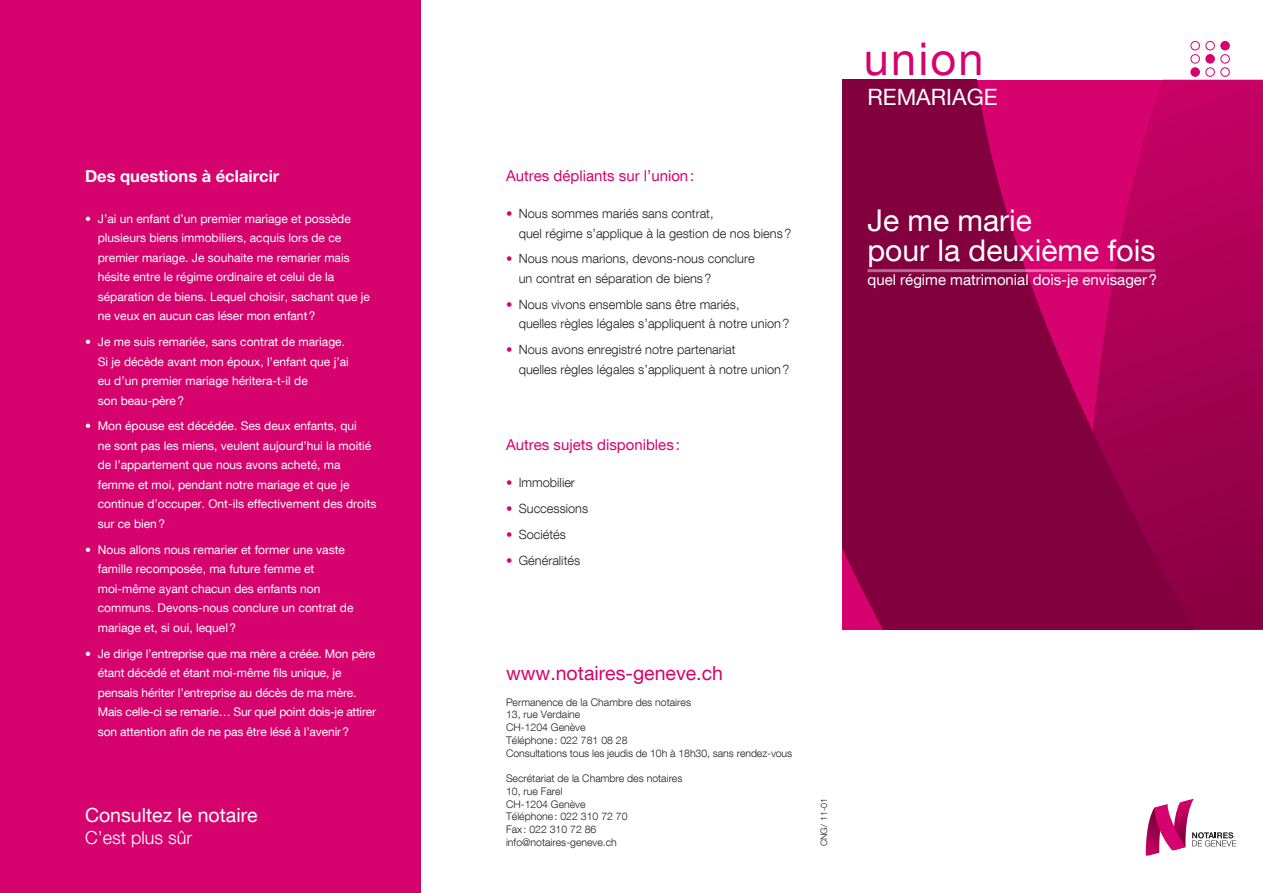
<style>
.page{position:relative;width:1263px;height:893px;background:#fff}
.page>*{position:absolute;margin:0;border:0;box-sizing:border-box;transform-origin:0 0}
.t1{font:45px "Helvetica Neue LT Com";color:#d6026d}
.t2{font:30px/30px "Helvetica Neue LT Com";color:#fff}
.t3{font:22.5px "Helvetica Neue LT Com";color:#fff}
.t4{font:19.5px "Helvetica Neue LT Com";color:#d6026d}
.t5{font:19.5px "Helvetica Neue LT Com";color:#fff}
.t6{font:300 18px "Helvetica Neue LT Com";color:#fff}
.t7{font:700 16.5px "Helvetica Neue LT Com";color:#fff}
.t8{font:15px "Helvetica Neue LT Com";color:#d6026d}
.t9{font:15px "Helvetica Neue LT Com";color:#fff}
.t10{font:300 12.75px/19.5px "Helvetica Neue LT Com";color:#231f20}
.t11{font:12px/19.5px "Helvetica Neue LT Com";color:#fff}
.t12{font:300 10.5px/12.8px "Helvetica Neue LT Com";color:#231f20}
.t13{font:300 9px "Helvetica Neue LT Com";color:#231f20}
.s1{font-weight:400;color:#d6026d}
.s2{color:#d6026d}
</style>
<div class="page">
<svg style="left:842px;top:80px;width:421px;height:549px;background:#9b004c"></svg>
<div style="left:1191px;top:41px;width:9px;height:9px;border:1px solid #d6026d;border-radius:50%"></div>
<div style="left:1206px;top:41px;width:8px;height:9px;border:1px solid #d6026d;border-radius:50%"></div>
<div style="left:1221px;top:41px;width:8px;height:9px;background:#d6026d;border-radius:50%"></div>
<div style="left:1220px;top:41px;width:9px;height:9px;border:1px solid #d6026d;border-radius:50%"></div>
<div style="left:1191px;top:54px;width:9px;height:9px;border:1px solid #d6026d;border-radius:50%"></div>
<div style="left:1206px;top:55px;width:8px;height:8px;background:#d6026d;border-radius:50%"></div>
<div style="left:1206px;top:54px;width:8px;height:9px;border:1px solid #d6026d;border-radius:50%"></div>
<div style="left:1220px;top:54px;width:9px;height:9px;border:1px solid #d6026d;border-radius:50%"></div>
<div style="left:1191px;top:68px;width:8px;height:8px;background:#d6026d;border-radius:50%"></div>
<div style="left:1191px;top:68px;width:9px;height:9px;border:1px solid #d6026d;border-radius:50%"></div>
<div style="left:1206px;top:68px;width:8px;height:9px;border:1px solid #d6026d;border-radius:50%"></div>
<div style="left:1220px;top:68px;width:9px;height:9px;border:1px solid #d6026d;border-radius:50%"></div>
<svg style="left:1146px;top:799px;width:90px;height:57px"></svg>
<hr style="left:867px;top:269px;width:288px;height:3px;background:#fff">
<div style="left:0;top:0;width:421px;height:893px;background:#d6026d"></div>
<h3 class="t7" style="left:85px;top:166px;width:196px">Des questions à éclaircir</h3>
<p class="t11" style="left:98px;top:208px;width:274px;text-indent:-13px">• J’ai un enfant d’un premier mariage et possède plusieurs biens immobiliers, acquis lors de ce premier mariage. Je souhaite me remarier mais hésite entre le régime ordinaire et celui de la séparation de biens. Lequel choisir, sachant que je ne veux en aucun cas léser mon enfant?</p>
<p class="t11" style="left:98px;top:332px;width:252px;text-indent:-13px">• Je me suis remariée, sans contrat de mariage.<br>Si je décède avant mon époux, l’enfant que j’ai eu d’un premier mariage héritera-t-il de<br>son beau-père?</p>
<p class="t11" style="left:98px;top:416px;width:280px;text-indent:-13px">• Mon épouse est décédée. Ses deux enfants, qui<br>ne sont pas les miens, veulent aujourd’hui la -moitié de l’appartement que nous avons acheté, ma femme et moi, pendant notre mariage et que je continue d’occuper. Ont-ils effectivement des droits sur ce bien?</p>
<p class="t11" style="left:98px;top:539px;width:257px;text-indent:-13px">• Nous allons nous remarier et former une vaste famille recomposée, ma future femme et --- moi-même ayant chacun des enfants non communs. Devons-nous conclure un contrat de mariage et, si oui, lequel?</p>
<p class="t11" style="left:98px;top:643px;width:280px;text-indent:-13px">• Je dirige l’entreprise que ma mère a créée. Mon père étant décédé et étant moi-même fils unique, je pensais hériter l’entreprise au décès de ma mère.<br>Mais celle-ci se remarie… Sur quel point dois-je attirer son attention afin de ne pas être lésé à l’avenir?</p>
<h3 class="t5" style="left:85px;top:803px;width:174px">Consultez le notaire</h3>
<h3 class="t6" style="left:85px;top:827px;width:108px">C’est plus sûr</h3>
<p class="t8" style="left:506px;top:166px;width:190px">Autres dépliants sur l’union:</p>
<p class="t10" style="left:519px;top:203px;width:274px;text-indent:-13px"><span class="s1">•</span> Nous sommes mariés sans contrat,<br>quel régime s’applique à la gestion de nos biens?</p>
<p class="t10" style="left:519px;top:249px;width:237px;text-indent:-13px"><span class="s1">•</span> Nous nous marions, devons-nous conclure un contrat en séparation de biens?</p>
<p class="t10" style="left:519px;top:294px;width:272px;text-indent:-13px"><span class="s1">•</span> Nous vivons ensemble sans être mariés,<br>quelles règles légales s’appliquent à notre union?</p>
<p class="t10" style="left:519px;top:340px;width:272px;text-indent:-13px"><span class="s2">•</span> Nous avons enregistré notre partenariat<br>quelles règles légales s’appliquent à notre union?</p>
<p class="t8" style="left:506px;top:435px;width:175px">Autres sujets disponibles:</p>
<p class="t10" style="left:506px;top:472px;width:70px"><span class="s1">•</span> Immobilier</p>
<p class="t10" style="left:506px;top:498px;width:84px"><span class="s1">•</span> Successions</p>
<p class="t10" style="left:506px;top:524px;width:61px"><span class="s1">•</span> Sociétés</p>
<p class="t10" style="left:506px;top:550px;width:76px"><span class="s1">•</span> Généralités</p>
<h1 class="t1" style="left:864px;top:31px;width:121px">union</h1>
<h3 class="t3" style="left:867px;top:83px;width:131px">remariage</h3>
<h2 class="t2" style="left:867px;top:204px;width:289px">Je me marie<br>pour la deuxième fois</h2>
<p class="t9" style="left:867px;top:270px;width:291px">quel régime matrimonial dois-je envisager?</p>
<h3 class="t4" style="left:506px;top:661px;width:218px">www.notaires-geneve.ch</h3>
<p class="t12" style="left:506px;top:695px;width:288px">Permanence de la Chambre des notaires<br>13, rue Verdaine<br>CH-1204 Genève<br>Téléphone: 022 781 08 28<br>Consultations tous les jeudis de 10h à 18h30, sans rendez-vous</p>
<p class="t12" style="left:506px;top:772px;width:178px">Secrétariat de la Chambre des notaires<br>10, rue Farel<br>CH-1204 Genève<br>Téléphone: 022 310 72 70<br>Fax : 022 310 72 86 info@notaires-geneve.ch</p>
<p class="t13" style="left:818px;top:846px;width:50px;rotate:-90deg">CNG/ 11-01</p>
</div>
